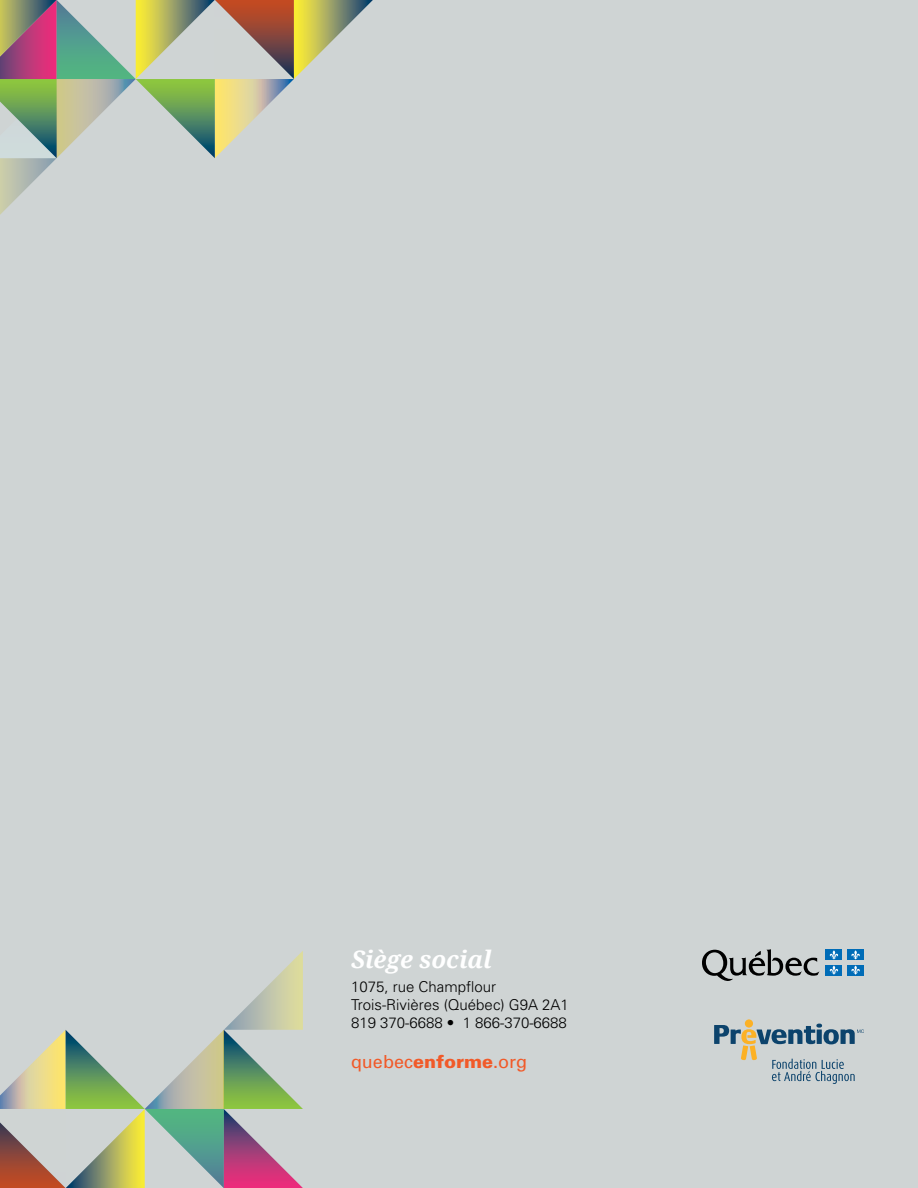
<style>
.page{position:relative;width:918px;height:1188px;background:#cfd4d4}
.page>*{position:absolute;margin:0;border:0;box-sizing:border-box;transform-origin:0 0}
.t1{font:italic 700 24px "Droid Serif";color:#fff}
.t2{font:18px "Univers";color:#f15a29}
.t3{font:300 15px/18px "Univers";color:#000}
.s1{font-weight:900}
</style>
<div class="page">
<div style="left:745px;top:1019px;width:8px;height:9px;background:#fcb125;border-radius:50%"></div>
<svg style="left:714px;top:1024px;width:150px;height:60px"></svg>
<svg style="left:702px;top:949px;width:117px;height:32px"></svg>
<div style="left:826px;top:950px;width:16px;height:10px;background:#006cb7"></div>
<div style="left:847px;top:950px;width:17px;height:10px;background:#006cb7"></div>
<div style="left:826px;top:965px;width:16px;height:10px;background:#006cb7"></div>
<svg style="left:829px;top:950px;width:9px;height:25px"></svg>
<div style="left:847px;top:965px;width:17px;height:10px;background:#006cb7"></div>
<svg style="left:851px;top:950px;width:9px;height:25px"></svg>
<svg style="left:0;top:951px;width:303px;height:237px"></svg>
<svg style="left:0;top:0;width:373px;height:215px"></svg>
<h1 class="t1" style="left:351px;top:944px;width:142px">Siège social</h1>
<p class="t3" style="left:351px;top:978px;width:219px">1075, rue Champflour<br>Trois-Rivières (Québec) G9A 2A1<br>819 370-6688 • 1 866-370-6688</p>
<p class="t2" style="left:351px;top:1051px;width:178px">quebec<span class="s1">enforme</span>.org</p>
</div>
